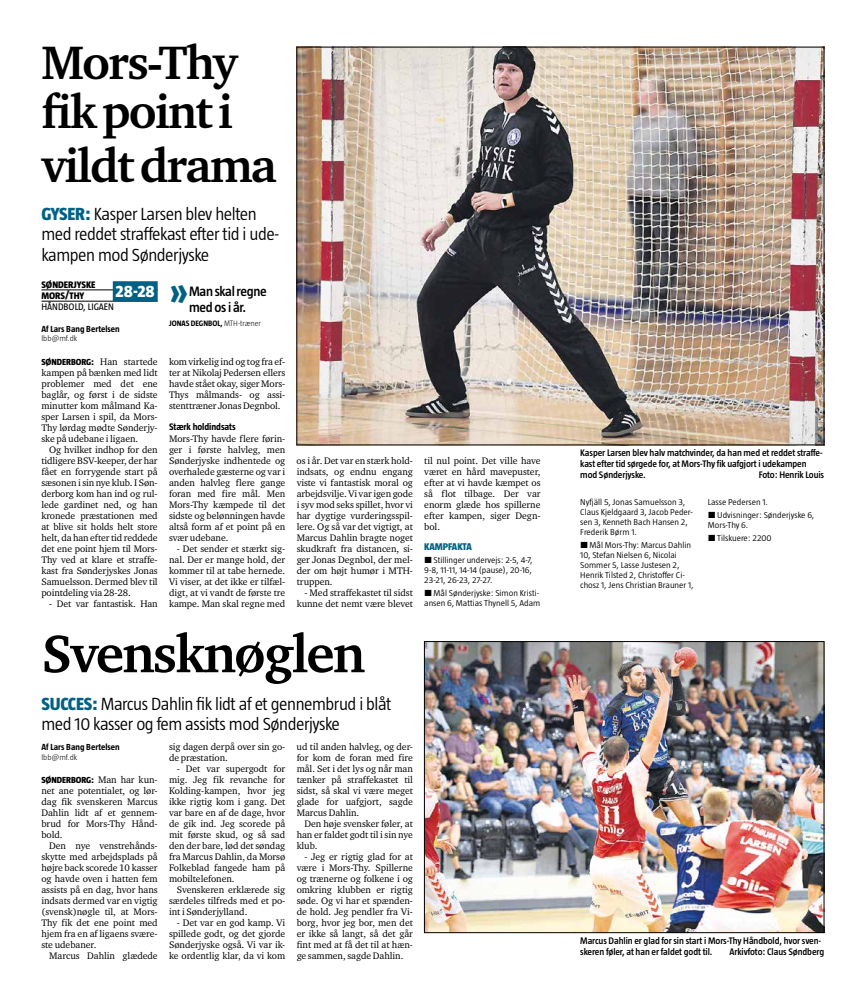
<style>
.page{position:relative;width:865px;height:1007px;background:#fff}
.page>*{position:absolute;margin:0;border:0;box-sizing:border-box;transform-origin:0 0}
.t1{font:700 54px "Charter ITC Std";letter-spacing:-.035em;color:#000}
.t2{font:700 48px/48.9px "Charter ITC Std";letter-spacing:-.035em;color:#000}
.t3{font:800 36.3px "Taz";color:#006184;scale:.91 1}
.t4{font:300 18px/20px "Taz";letter-spacing:-.025em;color:#000}
.t5{font:800 17px "Taz";color:#fff}
.t6{font:600 14px/16.5px "Taz";letter-spacing:-.025em;color:#000}
.t7{font:800 10px "Taz";color:#006184}
.t8{font:9.7px/11px "Charter ITC Std";letter-spacing:-.005em;color:#000;text-align:justify}
.t9{font:600 9.7px/11px "Taz";letter-spacing:-.01em;color:#000}
.t10{font:800 9.7px/11px "Taz";color:#000}
.t11{font:700 9.7px "Taz";letter-spacing:-.01em;color:#000}
.t12{font:9.7px "Taz";color:#000}
.t13{font:800 9px "Taz";letter-spacing:-.005em;color:#000}
.t14{font:700 9px "Taz";color:#000}
.t15{font:300 8.7px/10px "Taz";color:#000;scale:1.06 1}
.t16{font:700 8px "Taz";color:#000}
.t17{font:300 8px "Taz";color:#000;scale:1.06 1}
.s1{font-weight:800;color:#006184}
.s2{font-family:"Charter ITC Std";font-weight:400;font-size:9.7px}
.s3{font-weight:300}
.s4{font-family:"NM Interstate"}
</style>
<div class="page">
<hr style="left:41px;top:289px;width:117px;height:1px;background:#000">
<hr style="left:41px;top:301px;width:117px;height:1px;background:#000">
<div style="left:113px;top:281px;width:45px;height:20px;background:#006184"></div>
<img style="left:299px;top:49px;width:523px;height:394px">
<img style="left:426px;top:643px;width:396px;height:287px">
<div style="left:424px;top:641px;width:400px;height:291px;border:1px solid #000"></div>
<h2 class="t2" style="left:41px;top:37px;width:198px">Mors-Thy fik point i</h2>
<h2 class="t2" style="left:41px;top:140px;width:237px">vildt drama</h2>
<h3 class="t4" style="left:41px;top:204px;width:239px"><span class="s1">GYSER:</span> Kasper Larsen blev helten med reddet straffekast efter tid i ude&shy;kampen mod Sønderjyske</h3>
<p class="t10" style="left:41px;top:279px;width:55px">SØNDERJYSKE<br>MORS/THY</p>
<h3 class="t5" style="left:116px;top:281px;width:41px">28-28</h3>
<p class="t12" style="left:41px;top:301px;width:74px">HÅNDBOLD, LIGAEN</p>
<p class="t14" style="left:41px;top:323px;width:80px">Af Lars Bang Bertelsen</p>
<p class="t17" style="left:41px;top:334px;width:35px">lbb@mf.dk</p>
<p class="t13" style="left:41px;top:356px;width:118px">SØNDERBORG: <span class="s2">Han startede</span></p>
<p class="t8" style="left:41px;top:366px;width:118px">kampen på bænken med lidt problemer med det ene baglår, og først i de sidste minutter kom målmand Ka&shy;sper Larsen i spil, da Mors-Thy lørdag mødte Sønderjy&shy;ske på udebane i ligaen.</p>
<p class="t8" style="left:41px;top:443px;width:118px;text-indent:8px">Og hvilket indhop for den tidligere BSV-keeper, der har fået en forrygende start på sæsonen i sin nye klub. I Søn&shy;derborg kom han ind og rul&shy;lede gardinet ned, og han kronede præstationen med at blive sit holds helt store helt, da han efter tid reddede det ene point hjem til Mors-Thy ved at klare et straffe&shy;kast fra Sønderjyskes Jonas Samuelsson. Dermed blev til pointdeling via 28-28.</p>
<p class="t8" style="left:49px;top:597px;width:110px">- Det var fantastisk. Han</p>
<h3 class="t3" style="left:169px;top:272px;width:22px">»</h3>
<h3 class="t6" style="left:189px;top:282px;width:79px">Man skal regne med os i år.</h3>
<p class="t16" style="left:169px;top:318px;width:93px">JONAS DEGNBOL, <span class="s3">MTH-træner</span></p>
<p class="t8" style="left:169px;top:355px;width:118px">kom virkelig ind og tog fra ef&shy;ter at Nikolaj Pedersen ellers havde stået okay, siger Mors-Thys målmands- og assi&shy;stenttræner Jonas Degnbol.</p>
<p class="t11" style="left:169px;top:421px;width:68px">Stærk holdindsats</p>
<p class="t8" style="left:169px;top:432px;width:118px">Mors-Thy havde flere førin&shy;ger i første halvleg, men Sønderjyske indhentede og overhalede gæsterne og var i anden halvleg flere gange foran med fire mål. Men Mors-Thy kæmpede til det sidste og belønningen havde altså form af et point på en svær udebane.</p>
<p class="t8" style="left:169px;top:542px;width:118px;text-indent:8px">- Det sender et stærkt sig&shy;nal. Der er mange hold, der kommer til at tabe hernede.<br>Vi viser, at det ikke er tilfæl&shy;digt, at vi vandt de første tre kampe. Man skal regne med</p>
<p class="t8" style="left:297px;top:454px;width:118px">os i år. Det var en stærk hold&shy;indsats, og endnu engang viste vi fantastisk moral og arbejdsvilje. Vi var igen gode i syv mod seks spillet, hvor vi har dygtige vurderingsspil&shy;lere. Og så var det vigtigt, at Marcus Dahlin bragte noget skudkraft fra distancen, si&shy;ger Jonas Degnbol, der mel&shy;der om højt humør i MTH&shy;truppen.</p>
<p class="t8" style="left:297px;top:586px;width:118px;text-align:right">- Med straffekastet til sidst kunne det nemt være blevet</p>
<h1 class="t1" style="left:41px;top:620px;width:325px">Svensknøglen</h1>
<h3 class="t4" style="left:41px;top:693px;width:351px"><span class="s1">SUCCES:</span> Marcus Dahlin fik lidt af et gennembrud i blåt med 10 kasser og fem assists mod Sønderjyske</h3>
<p class="t14" style="left:41px;top:741px;width:80px">Af Lars Bang Bertelsen</p>
<p class="t17" style="left:41px;top:752px;width:35px">lbb@mf.dk</p>
<p class="t13" style="left:41px;top:774px;width:118px">SØNDERBORG: <span class="s2">Man har kun-</span></p>
<p class="t8" style="left:41px;top:785px;width:118px">net ane potentialet, og lør&shy;dag fik svenskeren Marcus Dahlin lidt af et gennem&shy;brud for Mors-Thy Hånd&shy;bold.</p>
<p class="t8" style="left:41px;top:840px;width:118px;text-indent:8px">Den nye venstrehånds&shy;skytte med arbejdsplads på højre back scorede 10 kasser og havde oven i hatten fem assists på en dag, hvor hans indsats dermed var en vigtig (svensk)nøgle til, at Mors-Thy fik det ene point med hjem fra en af ligaens svære&shy;ste udebaner.</p>
<p class="t8" style="left:49px;top:950px;width:110px">Marcus Dahlin glædede</p>
<p class="t8" style="left:169px;top:741px;width:118px">sig dagen derpå over sin go&shy;de præstation.</p>
<p class="t8" style="left:169px;top:763px;width:118px;text-indent:8px">- Det var supergodt for mig. Jeg fik revanche for Kolding-kampen, hvor jeg ikke rigtig kom i gang. Det var bare en af de dage, hvor de gik ind. Jeg scorede på mit første skud, og så sad den der bare, lød det søndag fra Marcus Dahlin, da Morsø Folkeblad fangede ham på mobiltelefonen.</p>
<p class="t8" style="left:169px;top:884px;width:118px;text-indent:8px">Svenskeren erklærede sig særdeles tilfreds med et po&shy;int i Sønderjylland.</p>
<p class="t8" style="left:169px;top:917px;width:118px;text-indent:8px">- Det var en god kamp. Vi spillede godt, og det gjorde Sønderjyske også. Vi var ik&shy;ke ordentlig klar, da vi kom</p>
<p class="t8" style="left:297px;top:741px;width:118px">ud til anden halvleg, og der&shy;for kom de foran med fire mål. Set i det lys og når man tænker på straffekastet til sidst, så skal vi være meget glade for uafgjort, sagde Marcus Dahlin.</p>
<p class="t8" style="left:297px;top:818px;width:118px;text-indent:8px">Den høje svensker føler, at han er faldet godt til i sin nye klub.</p>
<p class="t8" style="left:297px;top:851px;width:118px;text-indent:8px">- Jeg er rigtig glad for at være i Mors-Thy. Spillerne og trænerne og folkene i og omkring klubben er rigtig søde. Og vi har et spænden&shy;de hold. Jeg pendler fra Vi&shy;borg, hvor jeg bor, men det er ikke så langt, så det går fint med at få det til at hæn&shy;ge sammen, sagde Dahlin.</p>
<p class="t8" style="left:424px;top:454px;width:118px">til nul point. Det ville have været en hård mavepuster, efter at vi havde kæmpet os så flot tilbage. Der var enorm glæde hos spillerne efter kampen, siger Degn&shy;bol.</p>
<p class="t7" style="left:424px;top:540px;width:49px">KAMPFAKTA</p>
<p class="t15" style="left:424px;top:554px;width:104px;text-align:justify"><span class="s4">{</span>Stillinger undervejs: 2-5, 4-7, 9-8, 11-11, 14-14 (pause), 20-16, 23-21, 26-23, 27-27.</p>
<p class="t15" style="left:424px;top:587px;width:111px"><span class="s4">{</span>Mål Sønderjyske: Simon Kristi&shy;ansen 6, Mattias Thynell 5, Adam</p>
<p class="t9" style="left:580px;top:447px;width:244px">Kasper Larsen blev halv matchvinder, da han med et reddet straffe&shy;kast efter tid sørgede for, at Mors-Thy fik uafgjort i udekampen mod Sønderjyske.</p>
<p class="t9" style="left:758px;top:469px;width:67px">Foto: Henrik Louis</p>
<p class="t15" style="left:580px;top:497px;width:108px">Nyfjäll 5, Jonas Samuelsson 3,<br>Claus Kjeldgaard 3, Jacob Peder&shy;sen 3, Kenneth Bach Hansen 2,<br>Frederik Børm 1.</p>
<p class="t15" style="left:580px;top:540px;width:108px"><span class="s4">{</span>Mål Mors-Thy: Marcus Dahlin<br>10, Stefan Nielsen 6, Nicolai<br>Sommer 5, Lasse Justesen 2,<br>Henrik Tilsted 2, Christoffer Ci&shy;chosz 1, Jens Christian Brauner 1,</p>
<p class="t15" style="left:708px;top:495px;width:102px;line-height:12.8px">Lasse Pedersen 1. <span class="s4">{</span>Udvisninger: Sønderjyske 6,</p>
<p class="t15" style="left:708px;top:518px;width:62px;line-height:12.8px">Mors-Thy 6. <span class="s4">{</span>Tilskuere: 2200</p>
<p class="t9" style="left:580px;top:934px;width:242px">Marcus Dahlin er glad for sin start i Mors-Thy Håndbold, hvor sven&shy;skeren føler, at han er faldet godt til.</p>
<p class="t9" style="left:729px;top:945px;width:96px">Arkivfoto: Claus Søndberg</p>
</div>
